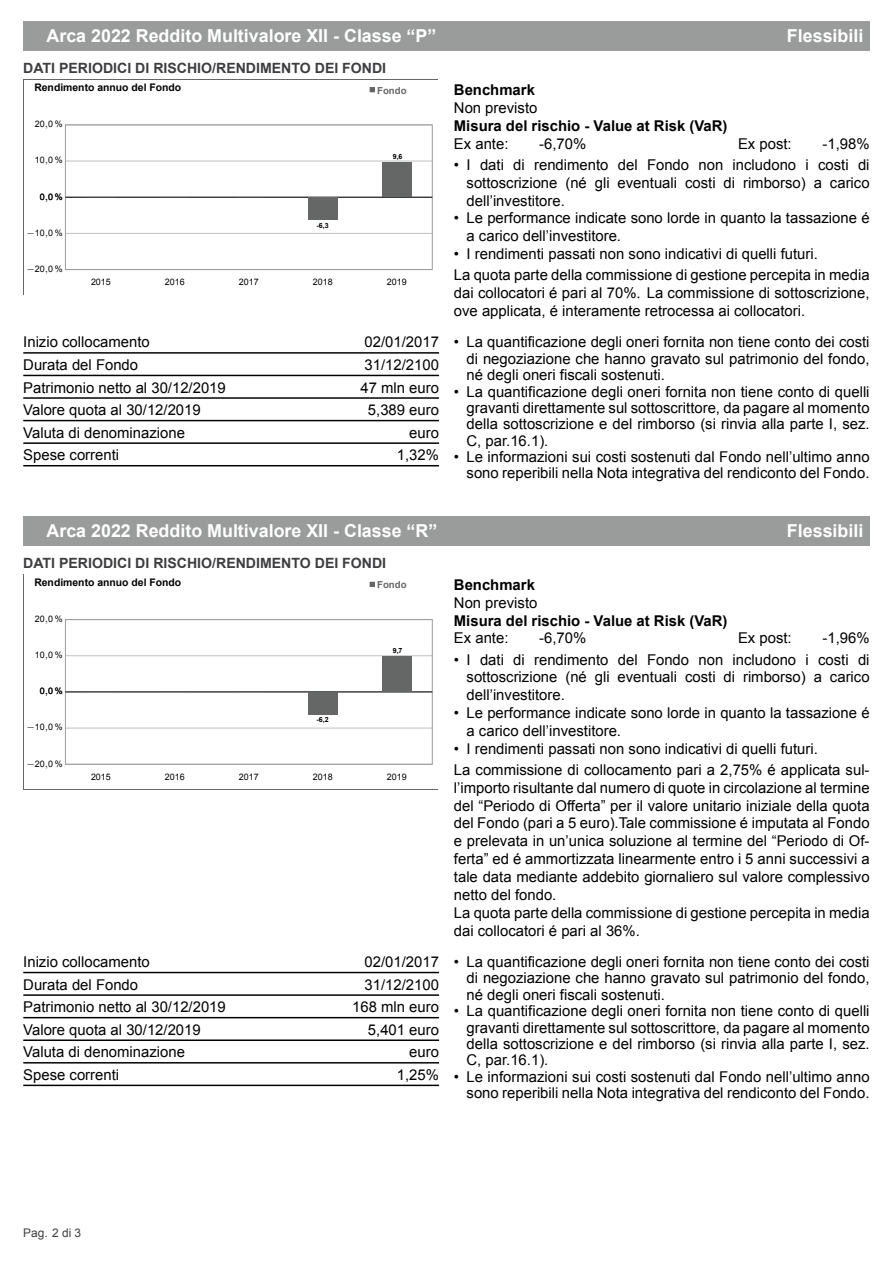
<style>
.page{position:relative;width:893px;height:1263px;background:#fff}
.page>*{position:absolute;margin:0;border:0;box-sizing:border-box;transform-origin:0 0}
.t1{font:700 17.85px "Arial";color:#fff}
.t2{font:14.85px/17.9px "Arial";color:#000;text-align:justify}
.t3{font:700 14.85px "Arial";color:#000}
.t4{font:700 14.1px "Arial";color:#3e3d40}
.t5{font:11.85px "Arial";color:#3e3d40}
.t6{font:700 10.35px "Arial";color:#000}
.t7{font:700 9.6px "Arial";color:#656766}
.t8{font:8.85px "Arial";color:#000}
.t9{font:700 7.05px "Arial";color:#000}
.s1{font-family:"CMMI6"}
.s2{font-family:"CMSY6"}
</style>
<div class="page">
<div style="left:23px;top:21px;width:847px;height:30px;background:#9a9b9b"></div>
<hr style="left:65px;top:233px;width:367px;height:1px;background:#bfbfbf">
<hr style="left:65px;top:161px;width:367px;height:1px;background:#bfbfbf">
<div style="left:65px;top:125px;width:368px;height:145px;border:1px solid #9a9b9b"></div>
<hr style="left:65px;top:197px;width:367px;height:1px;background:#000">
<div style="left:308px;top:197px;width:30px;height:23px;background:#656766"></div>
<div style="left:382px;top:162px;width:30px;height:35px;background:#656766"></div>
<svg style="left:370px;top:87px;width:5px;height:5px"></svg>
<hr style="left:23px;top:352px;width:416px;height:2px;background:#000">
<hr style="left:23px;top:375px;width:416px;height:1px;background:#000">
<hr style="left:23px;top:397px;width:416px;height:2px;background:#000">
<hr style="left:23px;top:420px;width:416px;height:1px;background:#000">
<hr style="left:23px;top:442px;width:416px;height:2px;background:#000">
<hr style="left:23px;top:465px;width:416px;height:1px;background:#000">
<div style="left:23px;top:516px;width:847px;height:29px;background:#9a9b9b"></div>
<hr style="left:65px;top:764px;width:367px;height:1px;background:#bfbfbf">
<hr style="left:65px;top:728px;width:367px;height:1px;background:#bfbfbf">
<hr style="left:65px;top:655px;width:367px;height:1px;background:#bfbfbf">
<div style="left:65px;top:619px;width:368px;height:145px;border:1px solid #9a9b9b"></div>
<hr style="left:65px;top:692px;width:367px;height:1px;background:#000">
<div style="left:308px;top:692px;width:30px;height:22px;background:#656766"></div>
<div style="left:382px;top:657px;width:30px;height:35px;background:#656766"></div>
<svg style="left:370px;top:582px;width:5px;height:5px"></svg>
<hr style="left:23px;top:972px;width:416px;height:1px;background:#000">
<hr style="left:23px;top:994px;width:416px;height:2px;background:#000">
<hr style="left:23px;top:1017px;width:416px;height:1px;background:#000">
<hr style="left:23px;top:1039px;width:416px;height:2px;background:#000">
<hr style="left:23px;top:1062px;width:416px;height:1px;background:#000">
<hr style="left:23px;top:1084px;width:416px;height:2px;background:#000">
<p class="t1" style="left:47px;top:24px;width:391px">Arca 2022 Reddito Multivalore XII - Classe “P”</p>
<p class="t1" style="left:787px;top:24px;width:78px">Flessibili</p>
<p class="t4" style="left:23px;top:58px;width:364px">DATI PERIODICI DI RISCHIO/RENDIMENTO DEI FONDI</p>
<p class="t6" style="left:34px;top:80px;width:148px">Rendimento annuo del Fondo</p>
<p class="t7" style="left:377px;top:84px;width:31px">Fondo</p>
<p class="t3" style="left:454px;top:80px;width:82px">Benchmark</p>
<p class="t2" style="left:454px;top:99px;width:85px">Non previsto</p>
<p class="t3" style="left:454px;top:115px;width:275px">Misura del rischio - Value at Risk (VaR)</p>
<p class="t2" style="left:454px;top:134px;width:56px">Ex ante:</p>
<p class="t2" style="left:539px;top:134px;width:49px">-6,70%</p>
<p class="t2" style="left:738px;top:134px;width:55px">Ex post:</p>
<p class="t2" style="left:822px;top:134px;width:49px">-1,98%</p>
<p class="t2" style="left:467px;top:156px;width:405px;text-indent:-13px">• I dati di rendimento del Fondo non includono i costi di sottoscrizione (né gli eventuali costi di rimborso) a carico dell’investitore.</p>
<p class="t2" style="left:467px;top:209px;width:405px;text-indent:-13px">• Le performance indicate sono lorde in quanto la tassazione é a carico dell’investitore.</p>
<p class="t2" style="left:454px;top:243px;width:417px;line-height:21.1px">• I rendimenti passati non sono indicativi di quelli futuri.<br>La quota parte della commissione di gestione percepita in media</p>
<p class="t2" style="left:454px;top:284px;width:417px">dai collocatori é pari al 70%. La commissione di sottoscrizione, ove applicata, é interamente retrocessa ai collocatori.</p>
<p class="t8" style="left:35px;top:118px;width:29px">20<span class="s1">,</span>0 %</p>
<p class="t9" style="left:393px;top:151px;width:11px">9,6</p>
<p class="t8" style="left:35px;top:154px;width:29px">10<span class="s1">,</span>0 %</p>
<p class="t8" style="left:40px;top:190px;width:24px">0<span class="s1">,</span>0 %</p>
<p class="t9" style="left:317px;top:220px;width:14px">-6,3</p>
<p class="t8" style="left:26px;top:227px;width:38px"><span class="s2">−</span>10<span class="s1">,</span>0 %</p>
<p class="t8" style="left:26px;top:263px;width:38px"><span class="s2">−</span>20<span class="s1">,</span>0 %</p>
<p class="t8" style="left:91px;top:276px;width:21px">2015</p>
<p class="t8" style="left:165px;top:276px;width:21px">2016</p>
<p class="t8" style="left:239px;top:276px;width:21px">2017</p>
<p class="t8" style="left:313px;top:276px;width:21px">2018</p>
<p class="t8" style="left:387px;top:276px;width:21px">2019</p>
<p class="t2" style="left:23px;top:333px;width:128px">Inizio collocamento</p>
<p class="t2" style="left:365px;top:333px;width:76px">02/01/2017</p>
<p class="t2" style="left:23px;top:356px;width:116px">Durata del Fondo</p>
<p class="t2" style="left:365px;top:356px;width:76px">31/12/2100</p>
<p class="t2" style="left:23px;top:378px;width:204px">Patrimonio netto al 30/12/2019</p>
<p class="t2" style="left:360px;top:378px;width:80px">47 mln euro</p>
<p class="t2" style="left:23px;top:401px;width:179px">Valore quota al 30/12/2019</p>
<p class="t2" style="left:368px;top:401px;width:73px">5,389 euro</p>
<p class="t2" style="left:23px;top:423px;width:163px">Valuta di denominazione</p>
<p class="t2" style="left:409px;top:423px;width:31px">euro</p>
<p class="t2" style="left:23px;top:446px;width:97px">Spese correnti</p>
<p class="t2" style="left:397px;top:446px;width:44px">1,32%</p>
<p class="t2" style="left:467px;top:334px;width:405px;line-height:16.4px;text-indent:-13px">• La quantificazione degli oneri fornita non tiene conto dei costi di negoziazione che hanno gravato sul patrimonio del fondo, né degli oneri fiscali sostenuti.</p>
<p class="t2" style="left:467px;top:383px;width:405px;line-height:16.4px;text-indent:-13px">• La quantificazione degli oneri fornita non tiene conto di quelli gravanti direttamente sul sottoscrittore, da pagare al momento della sottoscrizione e del rimborso (si rinvia alla parte I, sez.<br>C, par.16.1).</p>
<p class="t2" style="left:454px;top:448px;width:417px;line-height:16.4px;text-align:right">• Le informazioni sui costi sostenuti dal Fondo nell’ultimo anno sono reperibili nella Nota integrativa del rendiconto del Fondo.</p>
<p class="t1" style="left:47px;top:518px;width:392px">Arca 2022 Reddito Multivalore XII - Classe “R”</p>
<p class="t1" style="left:787px;top:518px;width:78px">Flessibili</p>
<p class="t4" style="left:23px;top:553px;width:364px">DATI PERIODICI DI RISCHIO/RENDIMENTO DEI FONDI</p>
<p class="t6" style="left:34px;top:575px;width:148px">Rendimento annuo del Fondo</p>
<p class="t7" style="left:377px;top:578px;width:31px">Fondo</p>
<p class="t3" style="left:454px;top:574px;width:82px">Benchmark</p>
<p class="t2" style="left:454px;top:593px;width:85px">Non previsto</p>
<p class="t3" style="left:454px;top:610px;width:275px">Misura del rischio - Value at Risk (VaR)</p>
<p class="t2" style="left:454px;top:629px;width:56px">Ex ante:</p>
<p class="t2" style="left:539px;top:629px;width:49px">-6,70%</p>
<p class="t2" style="left:738px;top:629px;width:55px">Ex post:</p>
<p class="t2" style="left:822px;top:629px;width:49px">-1,96%</p>
<p class="t2" style="left:467px;top:650px;width:405px;text-indent:-13px">• I dati di rendimento del Fondo non includono i costi di sottoscrizione (né gli eventuali costi di rimborso) a carico dell’investitore.</p>
<p class="t2" style="left:467px;top:704px;width:405px;text-indent:-13px">• Le performance indicate sono lorde in quanto la tassazione é a carico dell’investitore.</p>
<p class="t2" style="left:454px;top:738px;width:417px;line-height:21.1px">• I rendimenti passati non sono indicativi di quelli futuri.<br>La commissione di collocamento pari a 2,75% é applicata sul-</p>
<p class="t2" style="left:454px;top:778px;width:417px;text-align:left">l’importo risultante dal numero di quote in circolazione al termine del “Periodo di Offerta” per il valore unitario iniziale della quota del Fondo (pari a 5 euro).Tale commissione é imputata al Fondo e prelevata in un’unica soluzione al termine del “Periodo di Of&shy;ferta” ed é ammortizzata linearmente entro i 5 anni successivi a tale data mediante addebito giornaliero sul valore complessivo netto del fondo.<br>La quota parte della commissione di gestione percepita in media dai collocatori é pari al 36%.</p>
<p class="t8" style="left:35px;top:613px;width:29px">20<span class="s1">,</span>0 %</p>
<p class="t9" style="left:393px;top:645px;width:11px">9,7</p>
<p class="t8" style="left:35px;top:649px;width:29px">10<span class="s1">,</span>0 %</p>
<p class="t8" style="left:40px;top:685px;width:24px">0<span class="s1">,</span>0 %</p>
<p class="t9" style="left:317px;top:715px;width:14px">-6,2</p>
<p class="t8" style="left:26px;top:721px;width:38px"><span class="s2">−</span>10<span class="s1">,</span>0 %</p>
<p class="t8" style="left:26px;top:757px;width:38px"><span class="s2">−</span>20<span class="s1">,</span>0 %</p>
<p class="t8" style="left:91px;top:771px;width:21px">2015</p>
<p class="t8" style="left:165px;top:771px;width:21px">2016</p>
<p class="t8" style="left:239px;top:771px;width:21px">2017</p>
<p class="t8" style="left:313px;top:771px;width:21px">2018</p>
<p class="t8" style="left:387px;top:771px;width:21px">2019</p>
<p class="t2" style="left:23px;top:953px;width:128px">Inizio collocamento</p>
<p class="t2" style="left:365px;top:953px;width:76px">02/01/2017</p>
<p class="t2" style="left:23px;top:975px;width:116px">Durata del Fondo</p>
<p class="t2" style="left:365px;top:975px;width:76px">31/12/2100</p>
<p class="t2" style="left:23px;top:998px;width:204px">Patrimonio netto al 30/12/2019</p>
<p class="t2" style="left:352px;top:998px;width:88px">168 mln euro</p>
<p class="t2" style="left:23px;top:1020px;width:179px">Valore quota al 30/12/2019</p>
<p class="t2" style="left:368px;top:1020px;width:73px">5,401 euro</p>
<p class="t2" style="left:23px;top:1043px;width:163px">Valuta di denominazione</p>
<p class="t2" style="left:409px;top:1043px;width:31px">euro</p>
<p class="t2" style="left:23px;top:1066px;width:97px">Spese correnti</p>
<p class="t2" style="left:397px;top:1066px;width:44px">1,25%</p>
<p class="t2" style="left:467px;top:953px;width:405px;line-height:16.4px;text-indent:-13px">• La quantificazione degli oneri fornita non tiene conto dei costi di negoziazione che hanno gravato sul patrimonio del fondo, né degli oneri fiscali sostenuti.</p>
<p class="t2" style="left:467px;top:1003px;width:405px;line-height:16.4px;text-indent:-13px">• La quantificazione degli oneri fornita non tiene conto di quelli gravanti direttamente sul sottoscrittore, da pagare al momento della sottoscrizione e del rimborso (si rinvia alla parte I, sez.<br>C, par.16.1).</p>
<p class="t2" style="left:454px;top:1068px;width:417px;line-height:16.4px;text-align:right">• Le informazioni sui costi sostenuti dal Fondo nell’ultimo anno sono reperibili nella Nota integrativa del rendiconto del Fondo.</p>
<p class="t5" style="left:23px;top:1224px;width:59px">Pag. 2 di 3</p>
</div>
